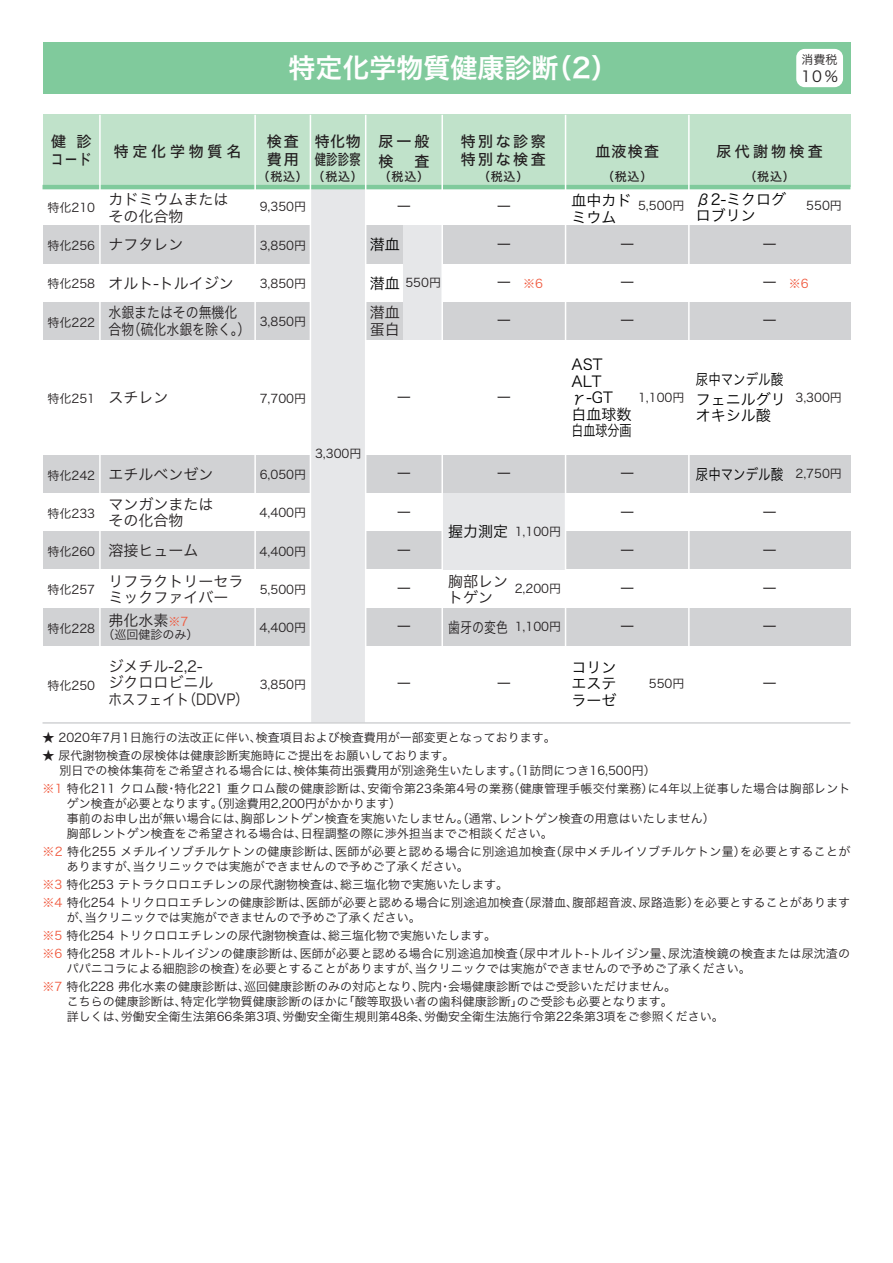
<style>
.page{position:relative;width:893px;height:1263px;background:#fff}
.page>*{position:absolute;margin:0;border:0;box-sizing:border-box;transform-origin:0 0}
.t1{font:27px "Hiragino Sans W6";color:#fff}
.t2{font:15px/16.5px "Hiragino Sans W3";color:#231f20}
.t3{font:15px/16.5px "Hiragino Sans W3";color:#000}
.t4{font:15px/18px "Hiragino Sans W5";letter-spacing:.165em;color:#231f20}
.t5{font:15px/19.5px "Hiragino Sans W3";color:#000;scale:.83 1}
.t6{font:15px/16.5px "Hiragino Sans W3";color:#231f20;scale:.86 1}
.t7{font:15px "Hiragino Sans W5";letter-spacing:.25em;color:#231f20}
.t8{font:15px "Hiragino Sans W3";color:#231f20;scale:.8 1}
.t9{font:12px/15px "Hiragino Sans W3";color:#231f20}
.t10{font:12px/15px "Hiragino Sans W3";letter-spacing:.02em;color:#231f20}
.t11{font:12px "Hiragino Sans W5";letter-spacing:.065em;color:#231f20}
.t12{font:12px "Hiragino Sans W3";color:#f0593e}
.s1{font-size:12px;color:#f0593e}
.s2{font-size:12px;color:#231f20}
.s3{color:#f0593e}
</style>
<div class="page">
<div style="left:43px;top:225px;width:807px;height:39px;background:#d1d2d4"></div>
<div style="left:43px;top:302px;width:807px;height:38px;background:#d1d2d4"></div>
<div style="left:43px;top:455px;width:807px;height:38px;background:#d1d2d4"></div>
<div style="left:43px;top:531px;width:807px;height:39px;background:#d1d2d4"></div>
<div style="left:43px;top:608px;width:807px;height:38px;background:#d1d2d4"></div>
<div style="left:43px;top:115px;width:807px;height:72px;background:#c0e2ca"></div>
<div style="left:43px;top:43px;width:807px;height:51px;background:#80ca9c"></div>
<div style="left:310px;top:187px;width:56px;height:536px;background:#e6e7e9"></div>
<div style="left:442px;top:493px;width:124px;height:77px;background:#e6e7e9"></div>
<div style="left:403px;top:225px;width:39px;height:115px;background:#e6e7e9"></div>
<div style="left:796px;top:49px;width:47px;height:38px;background:#fff;border-radius:9px"></div>
<hr style="left:43px;top:185px;width:807px;height:4px;background:#80ca9c">
<hr style="left:99px;top:115px;width:2px;height:608px;background:#fff">
<hr style="left:254px;top:115px;width:2px;height:608px;background:#fff">
<hr style="left:310px;top:115px;width:1px;height:608px;background:#fff">
<hr style="left:365px;top:115px;width:1px;height:608px;background:#fff">
<hr style="left:441px;top:115px;width:2px;height:608px;background:#fff">
<hr style="left:565px;top:115px;width:1px;height:608px;background:#fff">
<hr style="left:688px;top:115px;width:2px;height:608px;background:#fff">
<hr style="left:43px;top:722px;width:807px;height:2px;background:#d1d2d4">
<h1 class="t1" style="left:288px;top:43px;width:331px">特定化学物質健康診断（2）</h1>
<p class="t9" style="left:802px;top:51px;width:37px">消費税</p>
<p class="t2" style="left:801px;top:67px;width:39px">10%</p>
<p class="t4" style="left:315px;top:132px;width:48px">特化物健診診察</p>
<p class="t4" style="left:378px;top:131px;width:53px;line-height:19.5px">尿一般検</p>
<p class="t4" style="left:461px;top:132px;width:87px">特別な診察特別な検査</p>
<p class="t4" style="left:51px;top:132px;width:42px">健 診コード</p>
<p class="t7" style="left:114px;top:138px;width:129px">特定化学物質名</p>
<p class="t4" style="left:716px;top:141px;width:108px">尿代謝物検査</p>
<p class="t9" style="left:260px;top:199px;width:48px">9,350円</p>
<p class="t9" style="left:260px;top:237px;width:48px">3,850円</p>
<p class="t9" style="left:260px;top:275px;width:48px">3,850円</p>
<p class="t9" style="left:260px;top:313px;width:48px">3,850円</p>
<p class="t4" style="left:267px;top:132px;width:33px">検査費用</p>
<p class="t11" style="left:258px;top:165px;width:107px">（税込）（税込）</p>
<p class="t11" style="left:379px;top:165px;width:52px">（税込）</p>
<p class="t11" style="left:478px;top:165px;width:52px">（税込）</p>
<p class="t11" style="left:602px;top:165px;width:52px">（税込）</p>
<p class="t11" style="left:744px;top:165px;width:52px">（税込）</p>
<p class="t4" style="left:595px;top:141px;width:65px">血液検査</p>
<p class="t4" style="left:414px;top:151px;width:16px">査</p>
<p class="t3" style="left:571px;top:191px;width:61px">血中カドミウム</p>
<p class="t3" style="left:696px;top:190px;width:92px;text-indent:-58px"><sub>5,500円</sub> β2-ミクログロブリン</p>
<p class="t9" style="left:806px;top:198px;width:37px">550円</p>
<p class="t2" style="left:108px;top:190px;width:121px">カドミウムまたはその化合物</p>
<p class="t9" style="left:48px;top:199px;width:49px">特化210</p>
<p class="t9" style="left:48px;top:237px;width:49px">特化256</p>
<p class="t9" style="left:48px;top:275px;width:49px">特化258</p>
<p class="t9" style="left:48px;top:314px;width:49px">特化222</p>
<p class="t2" style="left:396px;top:197px;width:16px">ー</p>
<p class="t2" style="left:496px;top:197px;width:16px">ー</p>
<p class="t2" style="left:496px;top:235px;width:16px">ー</p>
<p class="t2" style="left:496px;top:273px;width:16px">ー</p>
<p class="t2" style="left:496px;top:311px;width:16px">ー</p>
<p class="t3" style="left:370px;top:235px;width:32px">潜血</p>
<p class="t3" style="left:370px;top:274px;width:32px">潜血</p>
<p class="t2" style="left:370px;top:303px;width:32px">潜血蛋白</p>
<p class="t2" style="left:108px;top:235px;width:76px">ナフタレン</p>
<p class="t2" style="left:762px;top:235px;width:17px">ー</p>
<p class="t2" style="left:762px;top:273px;width:17px">ー</p>
<p class="t2" style="left:762px;top:311px;width:17px">ー</p>
<p class="t2" style="left:620px;top:235px;width:16px">ー</p>
<p class="t2" style="left:620px;top:273px;width:16px">ー</p>
<p class="t2" style="left:620px;top:311px;width:16px">ー</p>
<p class="t2" style="left:108px;top:274px;width:127px">オルト-トルイジン</p>
<p class="t9" style="left:405px;top:274px;width:37px">550円</p>
<p class="t12" style="left:523px;top:273px;width:21px">※6</p>
<p class="t12" style="left:789px;top:273px;width:21px">※6</p>
<p class="t6" style="left:108px;top:303px;width:167px">水銀またはその無機化合物（硫化水銀を除く。）</p>
<p class="t9" style="left:48px;top:390px;width:49px">特化251</p>
<p class="t2" style="left:108px;top:388px;width:61px">スチレン</p>
<p class="t9" style="left:260px;top:390px;width:48px">7,700円</p>
<p class="t2" style="left:396px;top:388px;width:16px">ー</p>
<p class="t2" style="left:496px;top:388px;width:16px">ー</p>
<p class="t3" style="left:571px;top:355px;width:62px">AST<br>ALT γ-GT白血球数白血球分画</p>
<p class="t9" style="left:638px;top:389px;width:48px">1,100円</p>
<p class="t5" style="left:696px;top:369px;width:110px">尿中マンデル酸フェニルグリ</p>
<p class="t3" style="left:696px;top:406px;width:76px">オキシル酸</p>
<p class="t9" style="left:795px;top:389px;width:48px">3,300円</p>
<p class="t9" style="left:315px;top:445px;width:48px">3,300円</p>
<p class="t9" style="left:48px;top:467px;width:49px">特化242</p>
<p class="t9" style="left:48px;top:505px;width:49px">特化233</p>
<p class="t9" style="left:48px;top:543px;width:49px">特化260</p>
<p class="t9" style="left:48px;top:582px;width:49px">特化257</p>
<p class="t9" style="left:48px;top:620px;width:49px">特化228</p>
<p class="t2" style="left:108px;top:465px;width:106px">エチルベンゼン</p>
<p class="t9" style="left:260px;top:466px;width:48px">6,050円</p>
<p class="t9" style="left:260px;top:505px;width:48px">4,400円</p>
<p class="t9" style="left:260px;top:543px;width:48px">4,400円</p>
<p class="t9" style="left:260px;top:581px;width:48px">5,500円</p>
<p class="t9" style="left:260px;top:619px;width:48px">4,400円</p>
<p class="t2" style="left:396px;top:464px;width:16px">ー</p>
<p class="t2" style="left:396px;top:503px;width:16px">ー</p>
<p class="t2" style="left:396px;top:541px;width:16px">ー</p>
<p class="t2" style="left:396px;top:579px;width:16px">ー</p>
<p class="t2" style="left:396px;top:617px;width:16px">ー</p>
<p class="t2" style="left:496px;top:464px;width:16px">ー</p>
<p class="t2" style="left:108px;top:495px;width:106px">マンガンまたはその化合物</p>
<p class="t3" style="left:448px;top:522px;width:61px">握力測定</p>
<p class="t9" style="left:515px;top:523px;width:48px">1,100円</p>
<p class="t2" style="left:108px;top:541px;width:91px">溶接ヒューム</p>
<p class="t2" style="left:108px;top:572px;width:136px">リフラクトリーセラミックファイバー</p>
<p class="t2" style="left:448px;top:572px;width:61px">胸部レントゲン</p>
<p class="t9" style="left:515px;top:580px;width:48px">2,200円</p>
<p class="t9" style="left:515px;top:618px;width:48px">1,100円</p>
<p class="t2" style="left:108px;top:611px;width:81px">弗化水素<span class="s1">※7</span></p>
<p class="t9" style="left:102px;top:626px;width:97px">（巡回健診のみ）</p>
<p class="t8" style="left:448px;top:614px;width:76px">歯牙の変色</p>
<p class="t2" style="left:620px;top:464px;width:16px">ー</p>
<p class="t2" style="left:620px;top:503px;width:16px">ー</p>
<p class="t2" style="left:620px;top:541px;width:16px">ー</p>
<p class="t2" style="left:620px;top:579px;width:16px">ー</p>
<p class="t2" style="left:620px;top:617px;width:16px">ー</p>
<p class="t5" style="left:696px;top:463px;width:177px">尿中マンデル酸 <span class="s2">2,750円</span></p>
<p class="t2" style="left:762px;top:503px;width:17px">ー</p>
<p class="t2" style="left:762px;top:541px;width:17px">ー</p>
<p class="t2" style="left:762px;top:579px;width:17px">ー</p>
<p class="t2" style="left:762px;top:617px;width:17px">ー</p>
<p class="t9" style="left:48px;top:677px;width:49px">特化250</p>
<p class="t2" style="left:108px;top:657px;width:142px">ジメチル-2,2-<br>ジクロロビニル<br>ホスフェイト（DDVP）</p>
<p class="t9" style="left:260px;top:676px;width:48px">3,850円</p>
<p class="t2" style="left:396px;top:674px;width:16px">ー</p>
<p class="t2" style="left:496px;top:674px;width:16px">ー</p>
<p class="t3" style="left:571px;top:658px;width:46px;text-align:justify">コリンエステラーゼ</p>
<p class="t9" style="left:649px;top:675px;width:37px">550円</p>
<p class="t2" style="left:762px;top:674px;width:17px">ー</p>
<p class="t9" style="left:43px;top:729px;width:515px">★ 2020年7月1日施行の法改正に伴い、検査項目および検査費用が一部変更となっております。</p>
<p class="t9" style="left:60px;top:747px;width:598px;text-indent:-17px">★ 尿代謝物検査の尿検体は健康診断実施時にご提出をお願いしております。<br>別日での検体集荷をご希望される場合には、検体集荷出張費用が別途発生いたします。（1訪問につき16,500円）</p>
<p class="t9" style="left:67px;top:780px;width:785px;text-indent:-24px"><span class="s3">※1</span> 特化211 クロム酸・特化221 重クロム酸の健康診断は、安衛令第23条第4号の業務（健康管理手帳交付業務）に4年以上従事した場合は胸部レントゲン検査が必要となります。（別途費用2,200円がかかります）<br>事前のお申し出が無い場合には、胸部レントゲン検査を実施いたしません。（通常、レントゲン検査の用意はいたしません）<br>胸部レントゲン検査をご希望される場合は、日程調整の際に渉外担当までご相談ください。</p>
<p class="t10" style="left:67px;top:843px;width:785px;text-indent:-24px"><span class="s3">※2</span> 特化255 メチルイソブチルケトンの健康診断は、医師が必要と認める場合に別途追加検査（尿中メチルイソブチルケトン量）を必要とすることがありますが、当クリニックでは実施ができませんので予めご了承ください。</p>
<p class="t9" style="left:43px;top:875px;width:809px;line-height:18px"><span class="s3">※3</span> 特化253 テトラクロロエチレンの尿代謝物検査は、総三塩化物で実施いたします。<br><span class="s3">※4</span> 特化254 トリクロロエチレンの健康診断は、医師が必要と認める場合に別途追加検査（尿潜血、腹部超音波、尿路造影）を必要とすることがあります</p>
<p class="t9" style="left:43px;top:908px;width:809px;line-height:18px;text-indent:24px">が、当クリニックでは実施ができませんので予めご了承ください。<br><span class="s3">※5</span> 特化254 トリクロロエチレンの尿代謝物検査は、総三塩化物で実施いたします。<br><span class="s3">※6</span> 特化258 オルト-トルイジンの健康診断は、医師が必要と認める場合に別途追加検査（尿中オルト-トルイジン量、尿沈渣検鏡の検査または尿沈渣の</p>
<p class="t9" style="left:43px;top:959px;width:710px;line-height:18px;text-indent:24px">パパニコラによる細胞診の検査）を必要とすることがありますが、当クリニックでは実施ができませんので予めご了承ください。<span class="s3">※7</span> 特化228 弗化水素の健康診断は、巡回健康診断のみの対応となり、院内・会場健康診断ではご受診いただけません。</p>
<p class="t9" style="left:67px;top:993px;width:659px">こちらの健康診断は、特定化学物質健康診断のほかに「酸等取扱い者の歯科健康診断」のご受診も必要となります。<br>詳しくは、労働安全衛生法第66条第3項、労働安全衛生規則第48条、労働安全衛生法施行令第22条第3項をご参照ください。</p>
</div>
